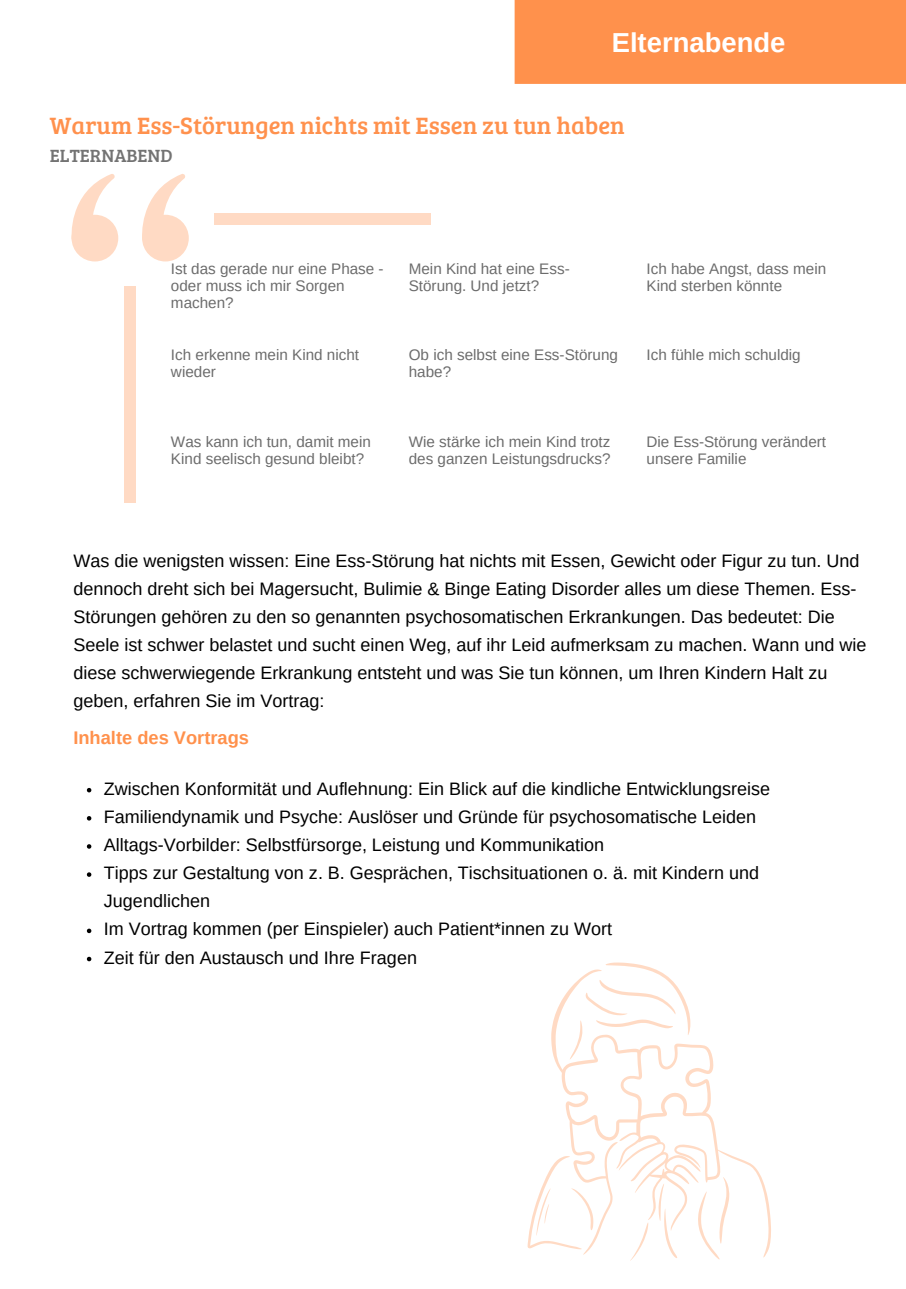
<style>
.page{position:relative;width:906px;height:1289px;background:#fff}
.page>*{position:absolute;margin:0;border:0;box-sizing:border-box;transform-origin:0 0}
.t1{font:700 27.45px "Arimo";color:#fff}
.t2{font:24.45px "Bree Serif";color:#ff914d}
.t3{font:700 18.3px "Arimo";color:#ff914c}
.t4{font:18.3px "Bree Serif";color:#737373}
.t5{font:18px/28.2px "Arimo";color:#000}
.t6{font:15.3px/17.1px "Arimo";color:#6c6c6c}
</style>
<div class="page">
<div style="left:514px;top:0;width:392px;height:84px;background:#ff914c"></div>
<div style="left:142px;top:215px;width:47px;height:46px;background:#ffdac4;border-radius:50%"></div>
<svg style="left:142px;top:174px;width:44px;height:80px"></svg>
<div style="left:72px;top:215px;width:46px;height:46px;background:#ffdac4;border-radius:50%"></div>
<svg style="left:71px;top:174px;width:45px;height:80px"></svg>
<div style="left:125px;top:286px;width:11px;height:216px;background:#ffdac4"></div>
<div style="left:214px;top:213px;width:216px;height:11px;background:#ffdac4"></div>
<svg style="left:551px;top:990px;width:220px;height:267px"></svg>
<svg style="left:569px;top:962px;width:121px;height:97px"></svg>
<svg style="left:697px;top:1176px;width:32px;height:83px"></svg>
<svg style="left:527px;top:1155px;width:66px;height:94px"></svg>
<svg style="left:658px;top:1183px;width:19px;height:74px"></svg>
<svg style="left:630px;top:1222px;width:18px;height:38px"></svg>
<svg style="left:87px;top:788px;width:4px;height:4px"></svg>
<svg style="left:87px;top:816px;width:4px;height:4px"></svg>
<svg style="left:87px;top:844px;width:4px;height:4px"></svg>
<svg style="left:87px;top:872px;width:4px;height:4px"></svg>
<svg style="left:87px;top:928px;width:4px;height:5px"></svg>
<svg style="left:87px;top:956px;width:4px;height:5px"></svg>
<h5 class="t1" style="left:611px;top:27px;width:175px">Elternabende</h5>
<h4 class="t2" style="left:50px;top:108px;width:576px">Warum Ess-Störungen nichts mit Essen zu tun haben</h4>
<p class="t4" style="left:50px;top:142px;width:124px">ELTERNABEND</p>
<h2 class="t6" style="left:171px;top:260px;width:214px">Ist das gerade nur eine Phase - oder muss ich mir Sorgen machen?</h2>
<p class="t6" style="left:409px;top:260px;width:162px">Mein Kind hat eine Ess-<br>Störung. Und jetzt?</p>
<p class="t6" style="left:646px;top:260px;width:181px">Ich habe Angst, dass mein<br>Kind sterben könnte</p>
<h1 class="t6" style="left:171px;top:346px;width:190px">Ich erkenne mein Kind nicht wieder</h1>
<h3 class="t6" style="left:409px;top:346px;width:211px">Ob ich selbst eine Ess-Störung habe?</h3>
<h5 class="t6" style="left:646px;top:346px;width:156px">Ich fühle mich schuldig</h5>
<p class="t6" style="left:171px;top:432px;width:201px">Was kann ich tun, damit mein<br>Kind seelisch gesund bleibt?</p>
<p class="t6" style="left:409px;top:432px;width:203px">Wie stärke ich mein Kind trotz des ganzen Leistungsdrucks?</p>
<h5 class="t6" style="left:646px;top:432px;width:181px">Die Ess-Störung verändert unsere Familie</h5>
<h5 class="t5" style="left:73px;top:546px;width:794px">Was die wenigsten wissen: Eine Ess-Störung hat nichts mit Essen, Gewicht oder Figur zu tun. Und dennoch dreht sich bei Magersucht, Bulimie &amp; Binge Eating Disorder alles um diese Themen. Ess-Störungen gehören zu den so genannten psychosomatischen Erkrankungen. Das bedeutet: Die Seele ist schwer belastet und sucht einen Weg, auf ihr Leid aufmerksam zu machen. Wann und wie diese schwerwiegende Erkrankung entsteht und was Sie tun können, um Ihren Kindern Halt zu geben, erfahren Sie im Vortrag:</h5>
<h5 class="t3" style="left:73px;top:727px;width:177px">Inhalte des Vortrags</h5>
<p class="t5" style="left:104px;top:774px;width:667px">Zwischen Konformität und Auflehnung: Ein Blick auf die kindliche Entwicklungsreise</p>
<p class="t5" style="left:104px;top:802px;width:653px">Familiendynamik und Psyche: Auslöser und Gründe für psychosomatische Leiden</p>
<p class="t5" style="left:104px;top:830px;width:501px">Alltags-Vorbilder: Selbstfürsorge, Leistung und Kommunikation</p>
<p class="t5" style="left:104px;top:858px;width:656px">Tipps zur Gestaltung von z. B. Gesprächen, Tischsituationen o. ä. mit Kindern und<br>Jugendlichen</p>
<p class="t5" style="left:104px;top:914px;width:509px">Im Vortrag kommen (per Einspieler) auch Patient*innen zu Wort</p>
<p class="t5" style="left:104px;top:943px;width:314px">Zeit für den Austausch und Ihre Fragen</p>
</div>
